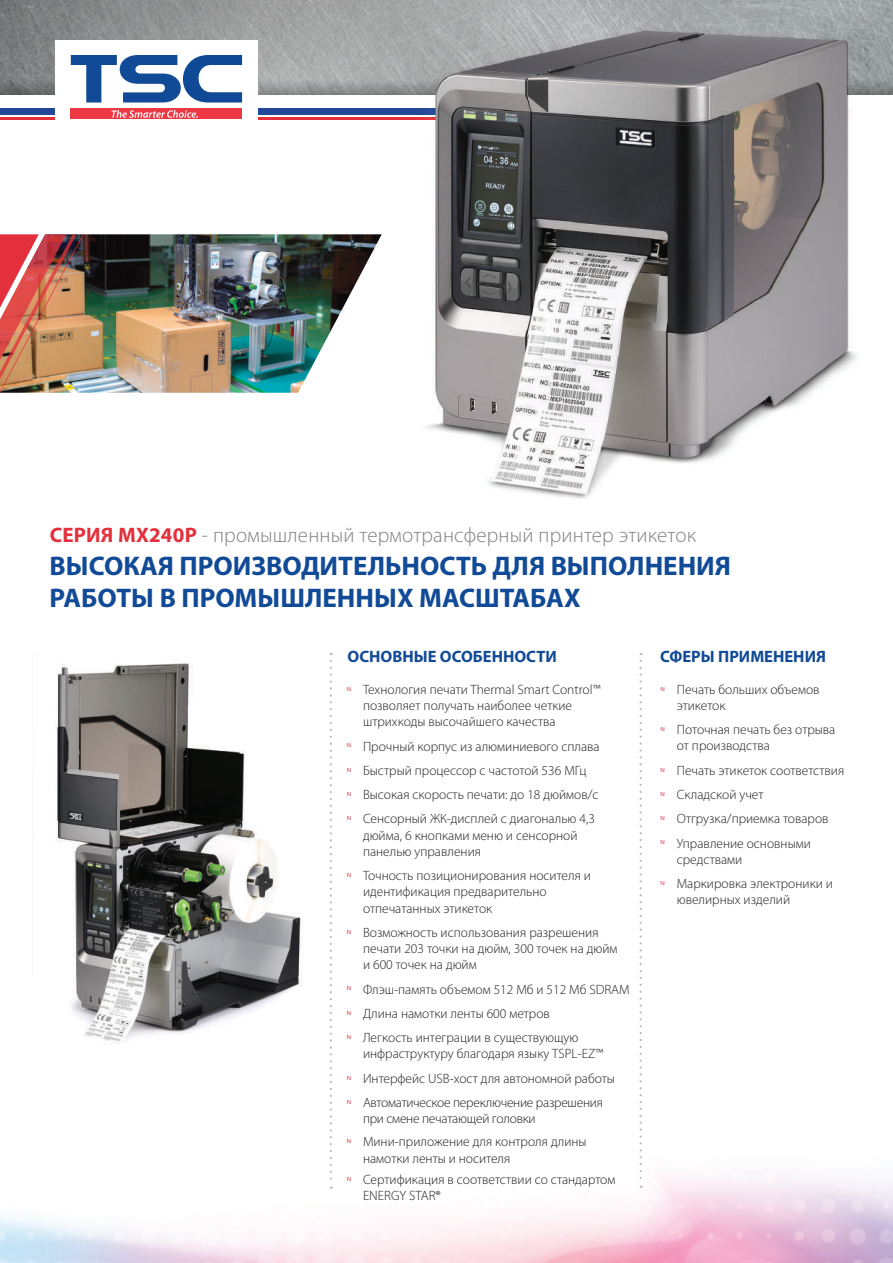
<style>
.page{position:relative;width:893px;height:1263px;background:#fff}
.page>*{position:absolute;margin:0;border:0;box-sizing:border-box;transform-origin:0 0}
.t1{font:700 27px/32.4px "Myriad Pro";color:#114a96}
.t2{font:300 21px "Myriad Pro";letter-spacing:.01em;color:#808285}
.t3{font:700 16.5px "Myriad Pro";color:#114a96}
.t4{font:300 13.5px/16.2px "Myriad Pro";color:#231f20}
.t5{font:300 13.5px/16.2px "Myriad Pro";letter-spacing:-.02em;color:#231f20}
.s1{font-weight:700;color:#e4303d}
</style>
<div class="page">
<img style="left:55px;top:663px;width:248px;height:381px">
<img style="left:0;top:0;width:893px;height:80px">
<svg style="left:0;top:80px;width:893px;height:14px"></svg>
<div style="left:0;top:108px;width:851px;height:7px;background:#224798"></div>
<hr style="left:0;top:117px;width:851px;height:2px;background:#e4303d">
<div style="left:55px;top:40px;width:203px;height:87px;background:#fff"></div>
<svg style="left:71px;top:55px;width:171px;height:48px"></svg>
<div style="left:71px;top:109px;width:171px;height:10px;background:#ee3843"></div>
<svg style="left:112px;top:110px;width:86px;height:8px"></svg>
<img style="left:414px;top:0;width:455px;height:499px">
<img style="left:435px;top:30px;width:412px;height:465px">
<img style="left:84px;top:234px;width:298px;height:159px">
<img style="left:0;top:234px;width:84px;height:159px">
<svg style="left:330px;top:661px;width:2px;height:528px"></svg>
<svg style="left:639px;top:661px;width:3px;height:527px"></svg>
<h2 class="t2" style="left:50px;top:523px;width:648px"><span class="s1">СЕРИЯ MX240P</span> - промышленный термотрансферный принтер этикеток</h2>
<h1 class="t1" style="left:50px;top:549px;width:683px">ВЫСОКАЯ ПРОИЗВОДИТЕЛЬНОСТЬ ДЛЯ ВЫПОЛНЕНИЯ<br>РАБОТЫ В ПРОМЫШЛЕННЫХ МАСШТАБАХ</h1>
<p class="t3" style="left:348px;top:646px;width:211px">ОСНОВНЫЕ ОСОБЕННОСТИ</p>
<p class="t3" style="left:660px;top:645px;width:167px">СФЕРЫ ПРИМЕНЕНИЯ</p>
<p class="t4" style="left:363px;top:681px;width:239px;text-indent:-16px"><sup>■</sup> Технология печати Thermal Smart Control™ позволяет получать наиболее четкие штрихкоды высочайшего качества</p>
<p class="t4" style="left:347px;top:738px;width:254px"><sup>■</sup> Прочный корпус из алюминиевого сплава</p>
<p class="t4" style="left:347px;top:762px;width:241px"><sup>■</sup> Быстрый процессор с частотой 536 МГц</p>
<p class="t4" style="left:347px;top:786px;width:253px"><sup>■</sup> Высокая скорость печати: до 18 дюймов/с</p>
<p class="t4" style="left:363px;top:811px;width:234px;text-indent:-16px"><sup>■</sup> Сенсорный ЖК-дисплей с диагональю 4,3 дюйма, 6 кнопками меню и сенсорной панелью управления</p>
<p class="t4" style="left:363px;top:867px;width:230px;text-indent:-16px"><sup>■</sup> Точность позиционирования носителя и идентификация предварительно отпечатанных этикеток</p>
<p class="t4" style="left:363px;top:924px;width:256px;text-indent:-16px"><sup>■</sup> Возможность использования разрешения печати 203 точки на дюйм, 300 точек на дюйм и 600 точек на дюйм</p>
<p class="t4" style="left:347px;top:981px;width:284px"><sup>■</sup> Флэш-память объемом 512 Мб и 512 Мб SDRAM</p>
<p class="t4" style="left:347px;top:1005px;width:205px"><sup>■</sup> Длина намотки ленты 600 метров</p>
<p class="t4" style="left:363px;top:1029px;width:242px;text-indent:-16px"><sup>■</sup> Легкость интеграции в существующую инфраструктуру благодаря языку TSPL-EZ™</p>
<p class="t4" style="left:347px;top:1070px;width:270px"><sup>■</sup> Интерфейс USB-хост для автономной работы</p>
<p class="t5" style="left:363px;top:1094px;width:241px;text-indent:-16px"><sup>■</sup> Автоматическое переключение разрешения при смене печатающей головки</p>
<p class="t4" style="left:363px;top:1133px;width:225px;text-indent:-16px"><sup>■</sup> Мини-приложение для контроля длины намотки ленты и носителя</p>
<p class="t4" style="left:363px;top:1171px;width:254px;text-indent:-16px"><sup>■</sup> Сертификация в соответствии со стандартом<br>ENERGY STAR®</p>
<p class="t4" style="left:677px;top:681px;width:144px;text-indent:-16px"><sup>■</sup> Печать больших объемов этикеток</p>
<p class="t4" style="left:677px;top:721px;width:160px;text-indent:-16px"><sup>■</sup> Поточная печать без отрыва от производства</p>
<p class="t4" style="left:660px;top:762px;width:185px"><sup>■</sup> Печать этикеток соответствия</p>
<p class="t4" style="left:660px;top:786px;width:105px"><sup>■</sup> Складской учет</p>
<p class="t4" style="left:660px;top:811px;width:170px"><sup>■</sup> Отгрузка/приемка товаров</p>
<p class="t4" style="left:677px;top:835px;width:136px;text-indent:-16px"><sup>■</sup> Управление основными средствами</p>
<p class="t4" style="left:677px;top:875px;width:158px;text-indent:-16px"><sup>■</sup> Маркировка электроники и ювелирных изделий</p>
</div>
